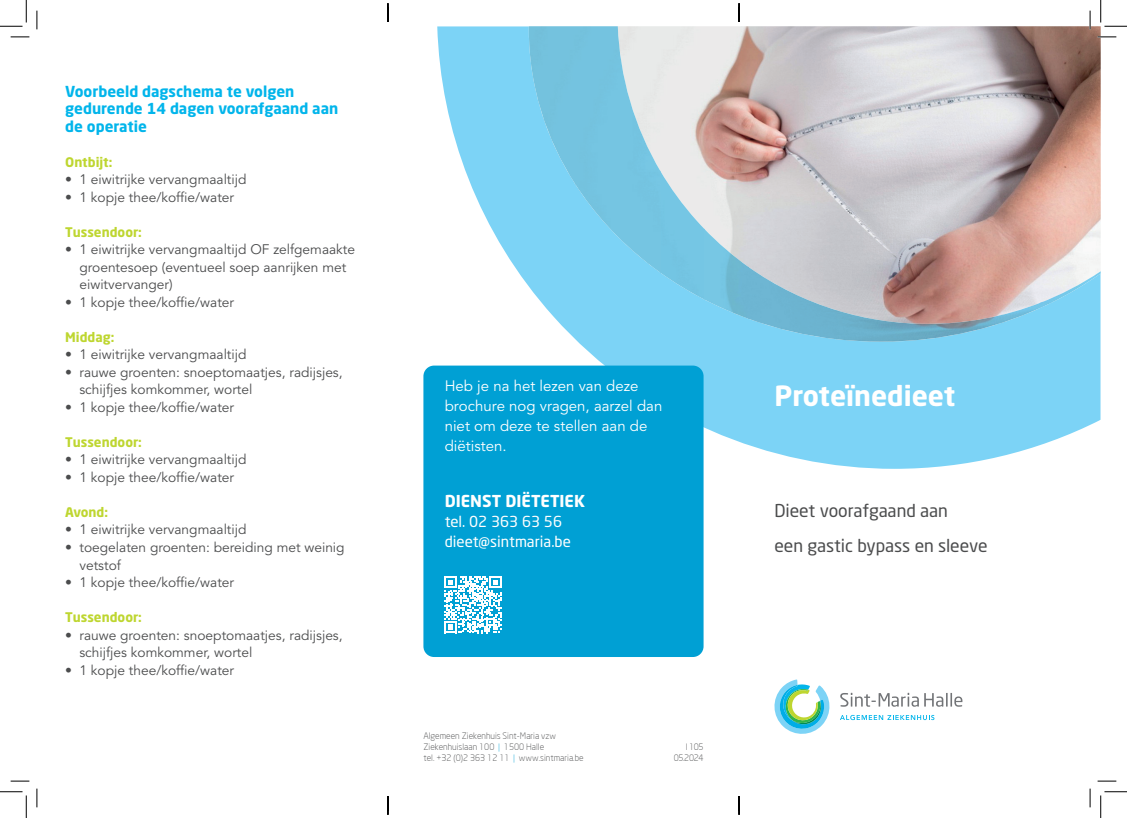
<style>
.page{position:relative;width:1127px;height:818px;background:#fff}
.page>*{position:absolute;margin:0;border:0;box-sizing:border-box;transform-origin:0 0}
.t1{font:700 27.5px "Neo Sans Pro";color:#fff}
.t2{font:17.5px/35px "Neo Sans Pro";letter-spacing:-.005em;color:#4b4c4d}
.t3{font:700 16.25px "Neo Sans Pro";color:#fff}
.t4{font:15px/20px "Avenir LT Std";color:#fff}
.t5{font:700 15px/17.5px "Neo Sans Pro";color:#02b5eb}
.t6{font:15px/20px "Neo Sans Pro";color:#fff}
.t7{font:13.75px/17.5px "Avenir LT Std";color:#4b4c4d}
.t8{font:700 13.12px "Neo Sans Pro";color:#bed630}
.t9{font:300 8.75px/11.2px "Neo Sans";color:#4b4c4d}
.t10{font:300 8.75px/11.2px "Neo Sans";letter-spacing:-.04em;color:#4b4c4d;text-align:right}
.s1{color:#00a0d4}
</style>
<div class="page">
<svg style="left:840px;top:693px;width:122px;height:14px"></svg>
<svg style="left:840px;top:715px;width:94px;height:5px"></svg>
<svg style="left:774px;top:679px;width:56px;height:55px"></svg>
<svg style="left:437px;top:26px;width:663px;height:443px;background:#b1cad7"></svg>
<img style="left:528px;top:26px;width:132px;height:159px">
<img style="left:660px;top:171px;width:44px;height:129px">
<img style="left:575px;top:184px;width:85px;height:79px">
<img style="left:704px;top:229px;width:44px;height:90px">
<img style="left:646px;top:263px;width:14px;height:10px">
<img style="left:747px;top:267px;width:90px;height:72px">
<img style="left:1038px;top:271px;width:62px;height:32px">
<img style="left:836px;top:302px;width:215px;height:40px">
<div style="left:423px;top:366px;width:280px;height:291px;background:#00a0d4;border-radius:11px"></div>
<svg style="left:444px;top:576px;width:57px;height:57px"></svg>
<svg style="left:11px;top:36px;width:18px;height:2px"></svg>
<svg style="left:1097px;top:36px;width:18px;height:2px"></svg>
<svg style="left:11px;top:780px;width:18px;height:2px"></svg>
<svg style="left:1097px;top:780px;width:18px;height:2px"></svg>
<svg style="left:36px;top:11px;width:2px;height:18px"></svg>
<svg style="left:36px;top:788px;width:2px;height:19px"></svg>
<svg style="left:1088px;top:11px;width:2px;height:18px"></svg>
<svg style="left:1089px;top:788px;width:1px;height:19px"></svg>
<svg style="left:0;top:0;width:27px;height:27px"></svg>
<svg style="left:0;top:791px;width:27px;height:27px"></svg>
<svg style="left:1100px;top:0;width:26px;height:27px"></svg>
<svg style="left:1100px;top:791px;width:26px;height:27px"></svg>
<svg style="left:387px;top:3px;width:1px;height:19px"></svg>
<svg style="left:387px;top:796px;width:1px;height:19px"></svg>
<svg style="left:738px;top:3px;width:1px;height:19px"></svg>
<svg style="left:738px;top:796px;width:1px;height:19px"></svg>
<p class="t5" style="left:65px;top:82px;width:274px">Voorbeeld dagschema te volgen gedurende 14 dagen voorafgaand aan de operatie</p>
<p class="t8" style="left:65px;top:154px;width:49px">Ontbijt:</p>
<p class="t7" style="left:65px;top:171px;width:183px">• 1 eiwitrijke vervangmaaltijd</p>
<p class="t7" style="left:65px;top:189px;width:170px">• 1 kopje thee/koffie/water</p>
<p class="t8" style="left:65px;top:224px;width:78px">Tussendoor:</p>
<p class="t7" style="left:79px;top:241px;width:277px;text-indent:-14px">• 1 eiwitrijke vervangmaaltijd OF zelfgemaakte groentesoep (eventueel soep aanrijken met eiwitvervanger)</p>
<p class="t7" style="left:65px;top:294px;width:170px">• 1 kopje thee/koffie/water</p>
<p class="t8" style="left:65px;top:329px;width:51px">Middag:</p>
<p class="t7" style="left:65px;top:346px;width:183px">• 1 eiwitrijke vervangmaaltijd</p>
<p class="t7" style="left:79px;top:364px;width:265px;text-indent:-14px">• rauwe groenten: snoeptomaatjes, radijsjes, schijfjes komkommer, wortel</p>
<p class="t7" style="left:65px;top:399px;width:170px">• 1 kopje thee/koffie/water</p>
<p class="t8" style="left:65px;top:434px;width:78px">Tussendoor:</p>
<p class="t7" style="left:65px;top:451px;width:183px">• 1 eiwitrijke vervangmaaltijd</p>
<p class="t7" style="left:65px;top:469px;width:170px">• 1 kopje thee/koffie/water</p>
<p class="t8" style="left:65px;top:504px;width:44px">Avond:</p>
<p class="t7" style="left:65px;top:521px;width:183px">• 1 eiwitrijke vervangmaaltijd</p>
<p class="t7" style="left:79px;top:539px;width:267px;text-indent:-14px">• toegelaten groenten: bereiding met weinig vetstof</p>
<p class="t7" style="left:65px;top:574px;width:170px">• 1 kopje thee/koffie/water</p>
<p class="t8" style="left:65px;top:609px;width:78px">Tussendoor:</p>
<p class="t7" style="left:79px;top:626px;width:265px;text-indent:-14px">• rauwe groenten: snoeptomaatjes, radijsjes, schijfjes komkommer, wortel</p>
<p class="t7" style="left:65px;top:661px;width:170px">• 1 kopje thee/koffie/water</p>
<p class="t4" style="left:444px;top:376px;width:219px">Heb je na het lezen van deze brochure nog vragen, aarzel dan niet om deze te stellen aan de diëtisten.</p>
<p class="t3" style="left:444px;top:490px;width:142px">DIENST DIËTETIEK</p>
<p class="t6" style="left:444px;top:511px;width:128px">tel. 02 363 63 56 dieet@sintmaria.be</p>
<p class="t9" style="left:423px;top:730px;width:162px">Algemeen Ziekenhuis Sint-Maria vzw<br>Ziekenhuislaan 100 <span class="s1">|</span> 1500 Halle<br>tel. +32 (0)2 363 12 11 <span class="s1">|</span> www.sintmaria.be</p>
<p class="t10" style="left:673px;top:741px;width:31px">I 105<br>05.2024</p>
<h1 class="t1" style="left:774px;top:378px;width:182px">Proteïnedieet</h1>
<p class="t2" style="left:774px;top:493px;width:214px">Dieet voorafgaand aan<br>een gastic bypass en sleeve</p>
</div>
